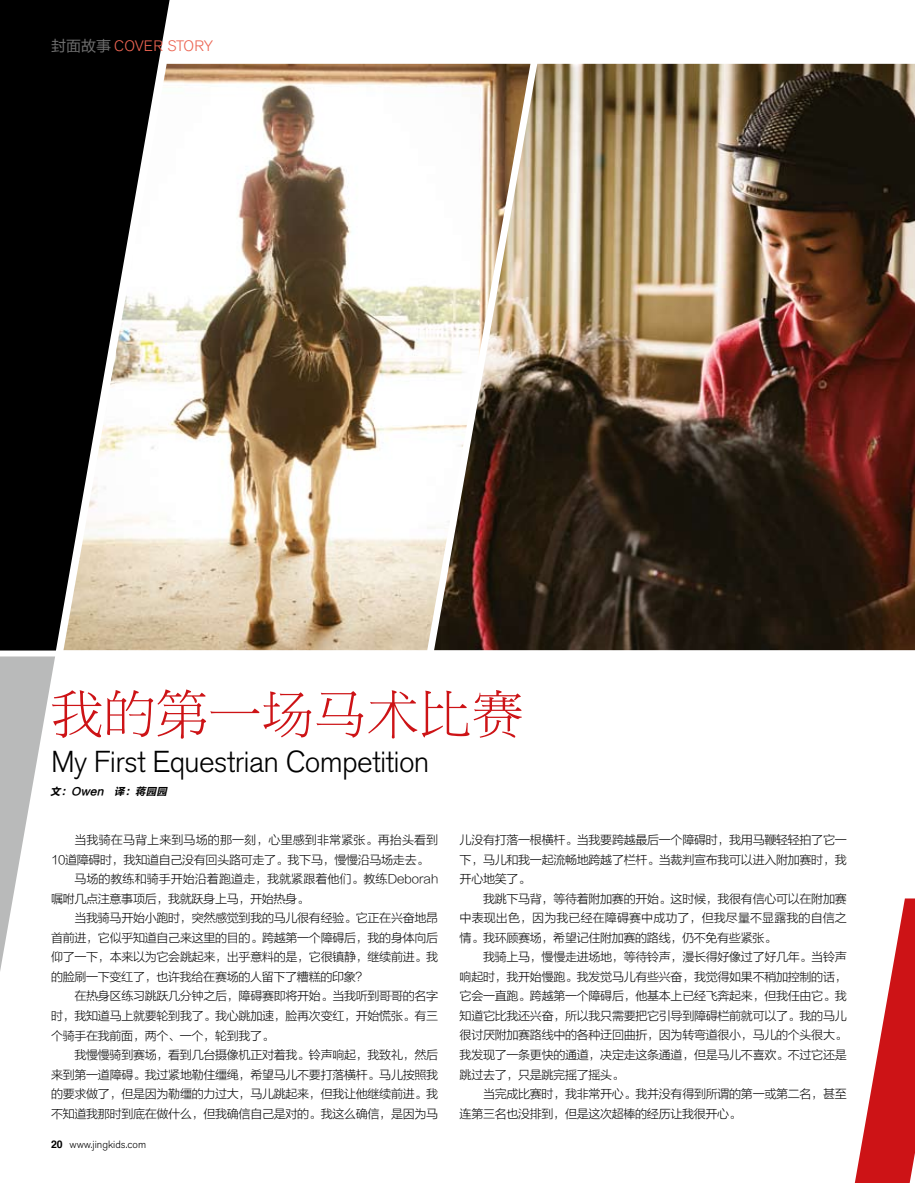
<style>
.page{position:relative;width:915px;height:1183px;background:#fff}
.page>*{position:absolute;margin:0;border:0;box-sizing:border-box;transform-origin:0 0}
.t1{font:52.5px "Ting Ming";color:#cd1316}
.t2{font:300 30px "Akzidenz Grotesk BE";letter-spacing:-.025em;color:#000}
.t3{font:300 15px "Akzidenz Grotesk BE";letter-spacing:-.01em;color:#ec6452}
.t4{font:12px/19.5px "FZLTXHK GBK1 0";letter-spacing:-.025em;color:#000;text-align:justify}
.t5{font:12px "FZLTXHK GBK1 0";letter-spacing:.005em;color:#000}
.t6{font:12px "FZLTXHK GBK1 0";letter-spacing:.01em;color:#000}
.t7{font:300 10.5px "Akzidenz Grotesk BE";color:#000}
.t8{font:italic 10.5px "FZLTCHK GBK1 0";color:#000}
.s1{font-family:"FZLTHJW GB1 0";font-weight:400;color:#6f6f6f}
.s2{font-family:"Helvetica";font-weight:700}
</style>
<div class="page">
<img style="left:169px;top:64px;width:265px;height:586px">
<img style="left:434px;top:64px;width:420px;height:586px">
<svg style="left:0;top:0;width:169px;height:650px;fill:#000"></svg>
<svg style="left:0;top:656px;width:55px;height:315px"></svg>
<svg style="left:854px;top:63px;width:60px;height:1119px"></svg>
<p class="t3" style="left:51px;top:37px;width:164px"><span class="s1">封面故事</span> Cover Story</p>
<h1 class="t1" style="left:51px;top:684px;width:474px">我的第一场马术比赛</h1>
<h2 class="t2" style="left:51px;top:744px;width:380px">My First Equestrian Competition</h2>
<p class="t8" style="left:50px;top:785px;width:121px">文：Owen　译：蒋园园</p>
<p class="t6" style="left:74px;top:833px;width:365px">当我骑在马背上来到马场的那一刻，心里感到非常紧张。再抬头看到</p>
<p class="t4" style="left:51px;top:849px;width:379px">10道障碍时，我知道自己没有回头路可走了。我下马，慢慢沿马场走去。</p>
<p class="t5" style="left:74px;top:872px;width:365px">马场的教练和骑手开始沿着跑道走，我就紧跟着他们。教练Deborah</p>
<p class="t4" style="left:51px;top:888px;width:259px">嘱咐几点注意事项后，我就跃身上马，开始热身。</p>
<p class="t4" style="left:74px;top:908px;width:365px">当我骑马开始小跑时，突然感觉到我的马儿很有经验。它正在兴奋地昂</p>
<p class="t4" style="left:51px;top:928px;width:388px">首前进，它似乎知道自己来这里的目的。跨越第一个障碍后，我的身体向后</p>
<p class="t4" style="left:51px;top:947px;width:388px">仰了一下，本来以为它会跳起来，出乎意料的是，它很镇静，继续前进。我</p>
<p class="t4" style="left:51px;top:967px;width:318px">的脸刷一下变红了，也许我给在赛场的人留下了糟糕的印象？</p>
<p class="t4" style="left:74px;top:986px;width:365px">在热身区练习跳跃几分钟之后，障碍赛即将开始。当我听到哥哥的名字</p>
<p class="t4" style="left:51px;top:1006px;width:388px">时，我知道马上就要轮到我了。我心跳加速，脸再次变红，开始慌张。有三</p>
<p class="t4" style="left:51px;top:1025px;width:224px">个骑手在我前面，两个、一个，轮到我了。</p>
<p class="t4" style="left:74px;top:1045px;width:365px">我慢慢骑到赛场，看到几台摄像机正对着我。铃声响起，我致礼，然后</p>
<p class="t4" style="left:51px;top:1064px;width:388px">来到第一道障碍。我过紧地勒住缰绳，希望马儿不要打落横杆。马儿按照我</p>
<p class="t4" style="left:51px;top:1084px;width:388px">的要求做了，但是因为勒缰的力过大，马儿跳起来，但我让他继续前进。我</p>
<p class="t4" style="left:51px;top:1103px;width:388px">不知道我那时到底在做什么，但我确信自己是对的。我这么确信，是因为马</p>
<p class="t7" style="left:51px;top:1137px;width:97px"><span class="s2">20</span> www.jingkids.com</p>
<p class="t4" style="left:459px;top:830px;width:388px">儿没有打落一根横杆。当我要跨越最后一个障碍时，我用马鞭轻轻拍了它一下，马儿和我一起流畅地跨越了栏杆。当裁判宣布我可以进入附加赛时，我开心地笑了。</p>
<p class="t4" style="left:459px;top:888px;width:388px;text-indent:23px">我跳下马背，等待着附加赛的开始。这时候，我很有信心可以在附加赛中表现出色，因为我已经在障碍赛中成功了，但我尽量不显露我的自信之情。我环顾赛场，希望记住附加赛的路线，仍不免有些紧张。</p>
<p class="t4" style="left:459px;top:947px;width:388px;text-indent:23px">我骑上马，慢慢走进场地，等待铃声，漫长得好像过了好几年。当铃声响起时，我开始慢跑。我发觉马儿有些兴奋，我觉得如果不稍加控制的话，它会一直跑。跨越第一个障碍后，他基本上已经飞奔起来，但我任由它。我知道它比我还兴奋，所以我只需要把它引导到障碍栏前就可以了。我的马儿很讨厌附加赛路线中的各种迂回曲折，因为转弯道很小，马儿的个头很大。我发现了一条更快的通道，决定走这条通道，但是马儿不喜欢。不过它还是跳过去了，只是跳完摇了摇头。</p>
<p class="t4" style="left:459px;top:1084px;width:388px;text-indent:23px">当完成比赛时，我非常开心。我并没有得到所谓的第一或第二名，甚至连第三名也没排到，但是这次超棒的经历让我很开心。</p>
</div>
